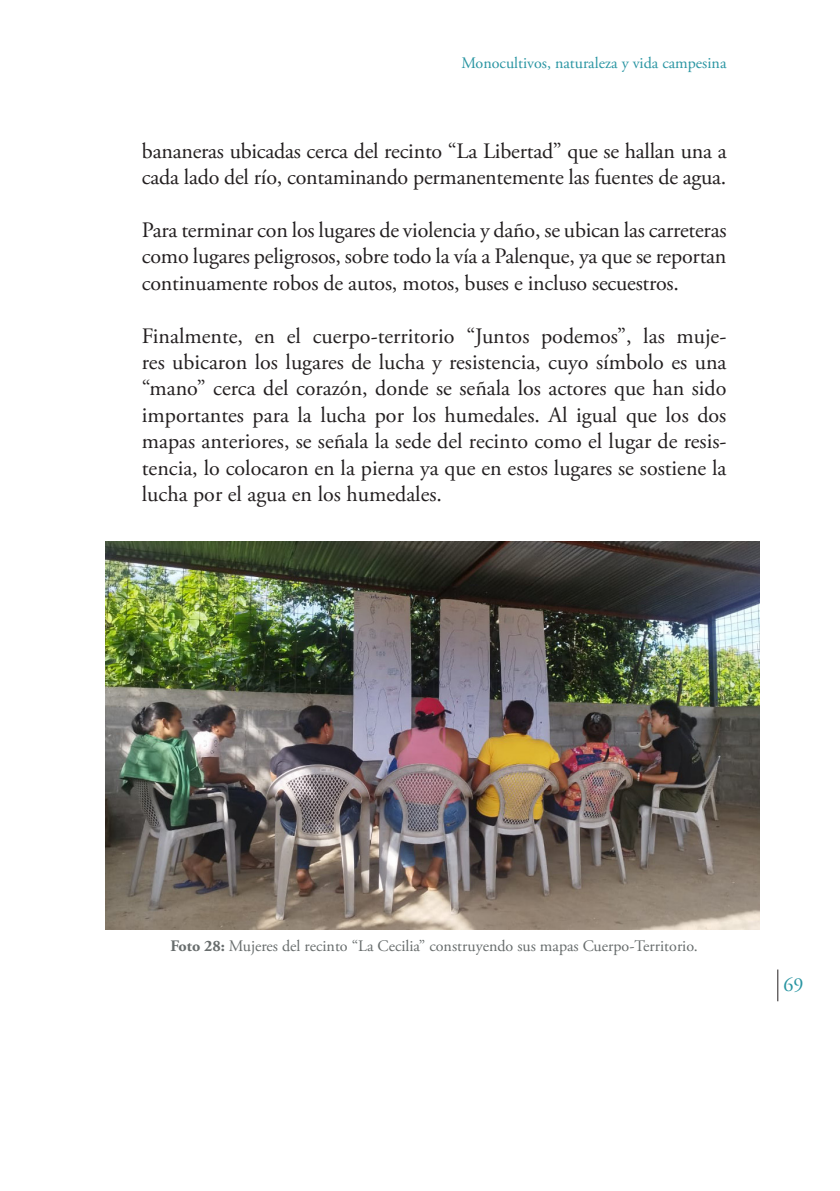
<style>
.page{position:relative;width:840px;height:1191px;background:#fff}
.page>*{position:absolute;margin:0;border:0;box-sizing:border-box;transform-origin:0 0}
.t1{font:22px/26.4px "Adobe Garamond Pro";letter-spacing:-.01em;color:#231f20;text-align:justify}
.t2{font:20px "Adobe Garamond Pro";color:#2995a2}
.t3{font:16px "Adobe Garamond Pro";color:#676c6c}
.t4{font:16px "Adobe Garamond Pro";color:#2995a2}
.s1{font-weight:700}
</style>
<div class="page">
<hr style="left:777px;top:969px;width:1px;height:32px;background:#231f20">
<img style="left:105px;top:541px;width:654px;height:388px">
<p class="t4" style="left:461px;top:54px;width:266px">Monocultivos, naturaleza y vida campesina</p>
<p class="t1" style="left:142px;top:138px;width:586px">bananeras ubicadas cerca del recinto “La Libertad” que se hallan una a cada lado del río, contaminando permanentemente las fuentes de agua.</p>
<p class="t1" style="left:142px;top:217px;width:586px">Para terminar con los lugares de violencia y daño, se ubican las carreteras como lugares peligrosos, sobre todo la vía a Palenque, ya que se reportan continuamente robos de autos, motos, buses e incluso secuestros.</p>
<p class="t1" style="left:142px;top:323px;width:585px">Finalmente, en el cuerpo-territorio “Juntos podemos”, las muje&shy;res ubicaron los lugares de lucha y resistencia, cuyo símbolo es una “mano” cerca del corazón, donde se señala los actores que han sido importantes para la lucha por los humedales. Al igual que los dos mapas anteriores, se señala la sede del recinto como el lugar de resis&shy;tencia, lo colocaron en la pierna ya que en estos lugares se sostiene la lucha por el agua en los humedales.</p>
<p class="t3" style="left:170px;top:936px;width:528px"><span class="s1">Foto 28:</span> Mujeres del recinto “La Cecilia” construyendo sus mapas Cuerpo-Territorio.</p>
<p class="t2" style="left:783px;top:972px;width:21px">69</p>
</div>
